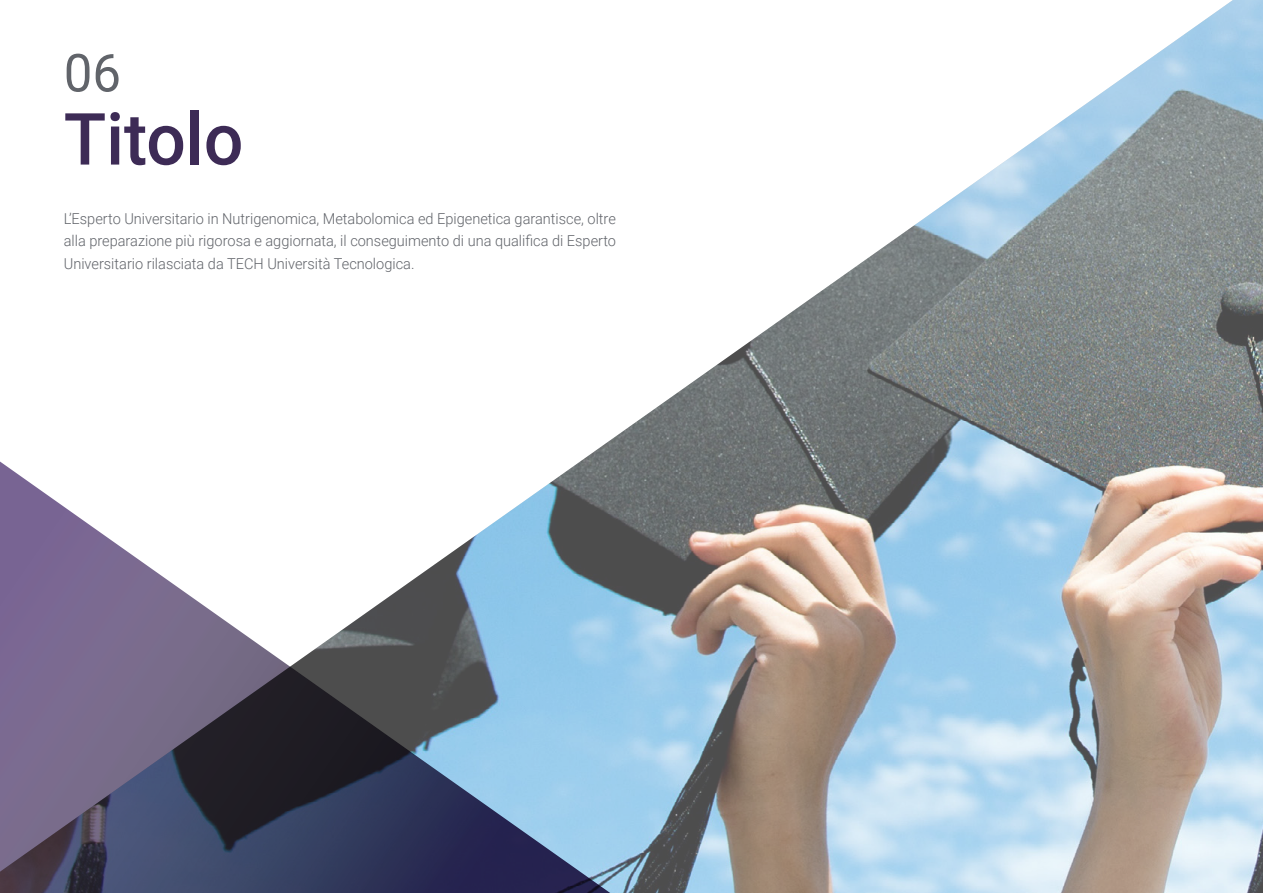
<style>
.page{position:relative;width:1263px;height:893px;background:#fff}
.page>*{position:absolute;margin:0;border:0;box-sizing:border-box;transform-origin:0 0}
.t1{font:500 72px "Roboto";color:#3d2b56}
.t2{font:52.5px "Roboto";color:#61646a}
.t3{font:300 15px/22.5px "Roboto";color:#61646a;text-align:justify}
</style>
<div class="page">
<img style="left:602px;top:0;width:661px;height:893px">
<svg style="left:0;top:446px;width:640px;height:447px"></svg>
<h2 class="t2" style="left:64px;top:36px;width:59px">06</h2>
<h1 class="t1" style="left:64px;top:89px;width:181px">Titolo</h1>
<p class="t3" style="left:64px;top:207px;width:554px">L’Esperto Universitario in Nutrigenomica, Metabolomica ed Epigenetica garantisce, oltre alla preparazione più rigorosa e aggiornata, il conseguimento di una qualifica di Esperto Universitario rilasciata da TECH Università Tecnologica.</p>
</div>
